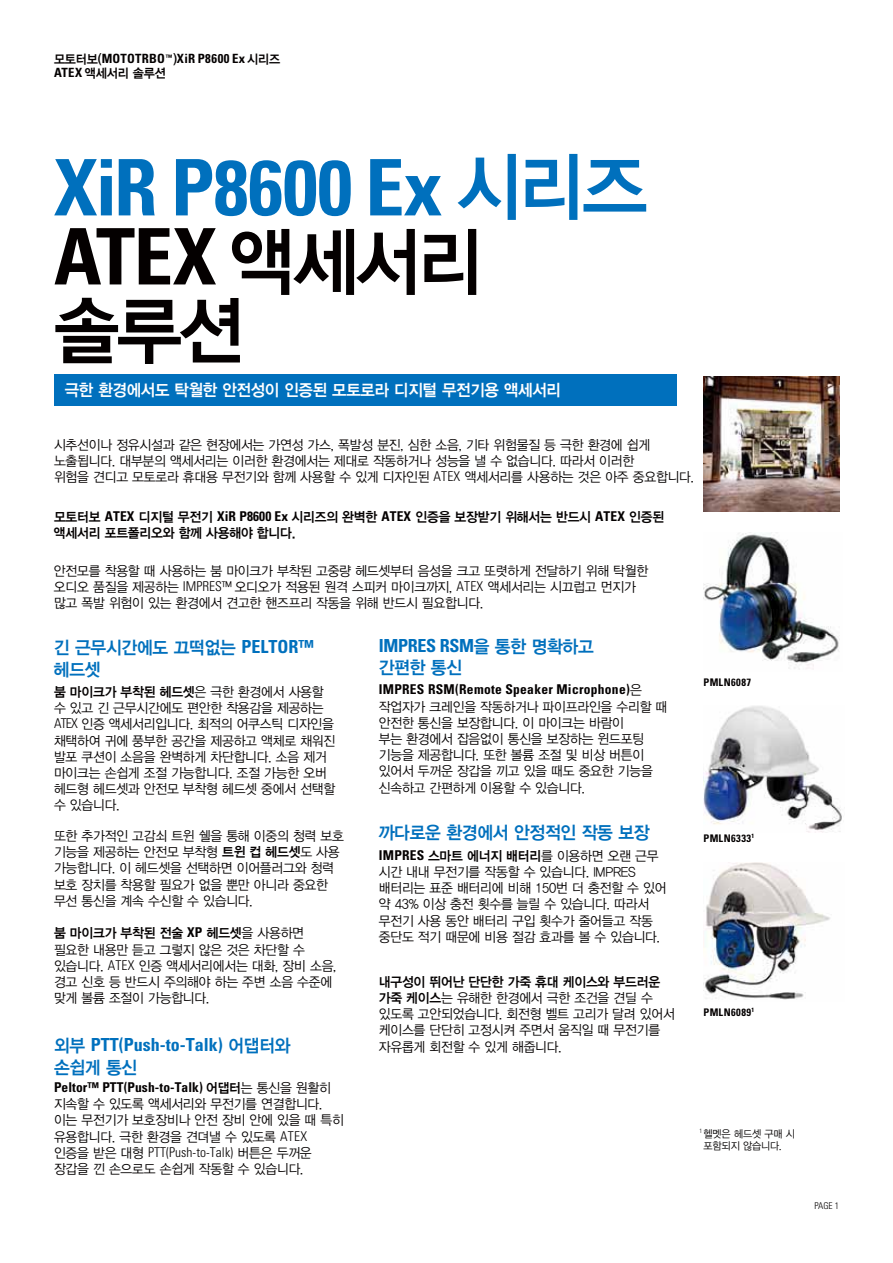
<style>
.page{position:relative;width:893px;height:1263px;background:#fff}
.page>*{position:absolute;margin:0;border:0;box-sizing:border-box;transform-origin:0 0}
.t1{font:700 condensed 78px/69px "Univers LT Std";letter-spacing:-.005em;color:#0070bd}
.t2{font:75px "YDIYGO340";color:#040000;scale:.95 1}
.t3{font:18px/21.6px "YDIYGO340";letter-spacing:-.015em;color:#0070bd;scale:.95 1}
.t4{font:700 condensed 18px "Univers LT Std";color:#0070bd}
.t5{font:16.5px "YDIYGO340";letter-spacing:-.015em;color:#fff;scale:.95 1}
.t6{font:13.5px/16.2px "YDIYGO320";letter-spacing:-.015em;color:#040000;scale:.95 1}
.t7{font:13.5px/16.2px "YDIYGO340";letter-spacing:-.015em;color:#040000;scale:.95 1}
.t8{font:700 condensed 13.5px "Univers LT Std";letter-spacing:.02em;color:#040000}
.t9{font:300 condensed 13.5px "Univers LT Std";color:#040000}
.t10{font:700 condensed 12.75px "Univers LT Std";letter-spacing:.025em;color:#040000}
.t11{font:12.75px "YDIYGO340";letter-spacing:-.015em;color:#040000;scale:.95 1}
.t12{font:700 condensed 10.5px "Univers LT Std";letter-spacing:.035em;color:#040000}
.t13{font:10.5px/12.6px "YDIYGO320";letter-spacing:-.015em;color:#040000;scale:.95 1}
.t14{font:300 condensed 9.3px "Univers";color:#040000}
.s1{font-family:"YDIYGO340";font-weight:400;font-stretch:normal}
.s2{font-family:"Univers LT Std";font-weight:700;font-stretch:condensed}
.s3{font-family:"YDIYGO340";font-weight:400;font-stretch:normal;font-size:75px}
.s4{color:#040000}
.s5{font-family:"YDIYGO340";font-weight:400;font-stretch:normal;font-size:75px;color:#040000}
.s6{font-family:"Univers LT Std";font-weight:300;font-stretch:condensed}
.s7{font-family:"YDIYGO320"}
.s8{font-family:"YDIYGO340"}
.s9{font-family:"YDIYGO320";font-weight:400;font-stretch:normal}
</style>
<div class="page">
<img style="left:704px;top:376px;width:136px;height:135px">
<div style="left:54px;top:375px;width:623px;height:31px;background:#0070bd"></div>
<img style="left:704px;top:533px;width:135px;height:136px">
<img style="left:704px;top:863px;width:126px;height:137px">
<img style="left:704px;top:706px;width:138px;height:126px">
<p class="t10" style="left:54px;top:51px;width:228px"><span class="s1">모토터보(</span>MOTOTRBO <sup>™</sup><span class="s1">)</span>XiR P8600 Ex <span class="s1">시리즈</span></p>
<p class="t11" style="left:54px;top:66px;width:119px"><span class="s2">ATEX</span> 액세서리 솔루션</p>
<h1 class="t1" style="left:54px;top:153px;width:595px">XiR P8600 Ex <span class="s3">시리즈<br></span><span class="s4">ATEX</span> <span class="s5">액세서리</span></h1>
<h2 class="t2" style="left:54px;top:287px;width:202px">솔루션</h2>
<p class="t5" style="left:65px;top:380px;width:524px">극한 환경에서도 탁월한 안전성이 인증된 모토로라 디지털 무전기용 액세서리</p>
<p class="t6" style="left:54px;top:437px;width:675px">시추선이나 정유시설과 같은 현장에서는 가연성 가스, 폭발성 분진, 심한 소음, 기타 위험물질 등 극한 환경에 쉽게 노출됩니다. 대부분의 액세서리는 이러한 환경에서는 제대로 작동하거나 성능을 낼 수 없습니다. 따라서 이러한<br>위험을 견디고 모토로라 휴대용 무전기와 함께 사용할 수 있게 디자인된 <span class="s6">ATEX</span> 액세서리를 사용하는 것은 아주 중요합니다.</p>
<p class="t7" style="left:54px;top:508px;width:644px">모토터보 <span class="s2">ATEX</span> 디지털 무전기 <span class="s2">XiR P8600 Ex</span> 시리즈의 완벽한 <span class="s2">ATEX</span> 인증을 보장받기 위해서는 반드시 <span class="s2">ATEX</span> 인증된 액세서리 포트폴리오와 함께 사용해야 합니다.</p>
<p class="t6" style="left:54px;top:563px;width:627px">안전모를 착용할 때 사용하는 붐 마이크가 부착된 고중량 헤드셋부터 음성을 크고 또렷하게 전달하기 위해 탁월한 오디오 품질을 제공하는 <span class="s6">IMPRES™</span> 오디오가 적용된 원격 스피커 마이크까지, <span class="s6">ATEX</span> 액세서리는 시끄럽고 먼지가 많고 폭발 위험이 있는 환경에서 견고한 핸즈프리 작동을 위해 반드시 필요합니다.</p>
<h3 class="t3" style="left:54px;top:637px;width:275px">긴 근무시간에도 끄떡없는 <span class="s2">PELTOR™ </span>헤드셋</h3>
<p class="t7" style="left:54px;top:684px;width:285px">붐 마이크가 부착된 헤드셋<span class="s7">은 극한 환경에서 사용할</span></p>
<p class="t6" style="left:54px;top:700px;width:298px">수 있고 긴 근무시간에도 편안한 착용감을 제공하는<br><span class="s6">ATEX</span> 인증 액세서리입니다. 최적의 어쿠스틱 디자인을 채택하여 귀에 풍부한 공간을 제공하고 액체로 채워진 발포 쿠션이 소음을 완벽하게 차단합니다. 소음 제거 마이크는 손쉽게 조절 가능합니다. 조절 가능한 오버 헤드형 헤드셋과 안전모 부착형 헤드셋 중에서 선택할 수 있습니다.</p>
<p class="t6" style="left:54px;top:828px;width:307px">또한 추가적인 고감쇠 트윈 쉘을 통해 이중의 청력 보호 기능을 제공하는 안전모 부착형 <span class="s8">트윈 컵 헤드셋</span>도 사용 가능합니다. 이 헤드셋을 선택하면 이어플러그와 청력 보호 장치를 착용할 필요가 없을 뿐만 아니라 중요한 무선 통신을 계속 수신할 수 있습니다.</p>
<p class="t7" style="left:54px;top:925px;width:265px">붐 마이크가 부착된 전술 <span class="s2">XP</span> 헤드셋<span class="s7">을 사용하면</span></p>
<p class="t6" style="left:54px;top:942px;width:299px">필요한 내용만 듣고 그렇지 않은 것은 차단할 수 있습니다. <span class="s6">ATEX</span> 인증 액세서리에서는 대화, 장비 소음, 경고 신호 등 반드시 주의해야 하는 주변 소음 수준에 맞게 볼륨 조절이 가능합니다.</p>
<h3 class="t4" style="left:54px;top:1034px;width:238px"><span class="s1">외부</span> PTT(Push-to-Talk) <span class="s1">어댑터와</span></h3>
<h3 class="t3" style="left:54px;top:1057px;width:89px">손쉽게 통신</h3>
<p class="t8" style="left:54px;top:1079px;width:278px">Peltor™ PTT(Push-to-Talk) <span class="s1">어댑터</span><span class="s9">는 통신을 원활히</span></p>
<p class="t6" style="left:54px;top:1096px;width:307px">지속할 수 있도록 액세서리와 무전기를 연결합니다. 이는 무전기가 보호장비나 안전 장비 안에 있을 때 특히 유용합니다. 극한 환경을 견뎌낼 수 있도록 <span class="s6">ATEX</span></p>
<p class="t9" style="left:54px;top:1144px;width:259px"><span class="s9">인증을 받은 대형</span> PTT(Push-to-Talk) <span class="s9">버튼은 두꺼운</span></p>
<p class="t6" style="left:54px;top:1161px;width:264px">장갑을 낀 손으로도 손쉽게 작동할 수 있습니다.</p>
<h3 class="t4" style="left:379px;top:634px;width:217px">IMPRES RSM<span class="s1">을 통한 명확하고</span></h3>
<h3 class="t3" style="left:379px;top:657px;width:89px">간편한 통신</h3>
<p class="t8" style="left:379px;top:681px;width:265px">IMPRES RSM(Remote Speaker Microphone)<span class="s9">은</span></p>
<p class="t6" style="left:379px;top:699px;width:305px">작업자가 크레인을 작동하거나 파이프라인을 수리할 때 안전한 통신을 보장합니다. 이 마이크는 바람이<br>부는 환경에서 잡음없이 통신을 보장하는 윈드포팅 기능을 제공합니다. 또한 볼륨 조절 및 비상 버튼이 있어서 두꺼운 장갑을 끼고 있을 때도 중요한 기능을 신속하고 간편하게 이용할 수 있습니다.</p>
<h3 class="t3" style="left:379px;top:822px;width:287px">까다로운 환경에서 안정적인 작동 보장</h3>
<p class="t7" style="left:379px;top:848px;width:296px"><span class="s2">IMPRES</span> 스마트 에너지 배터리<span class="s7">를 이용하면 오랜 근무</span></p>
<p class="t6" style="left:379px;top:864px;width:304px">시간 내내 무전기를 작동할 수 있습니다. IMPRES 배터리는 표준 배터리에 비해 150번 더 충전할 수 있어 약 43% 이상 충전 횟수를 늘릴 수 있습니다. 따라서 무전기 사용 동안 배터리 구입 횟수가 줄어들고 작동 중단도 적기 때문에 비용 절감 효과를 볼 수 있습니다.</p>
<p class="t7" style="left:379px;top:973px;width:298px">내구성이 뛰어난 단단한 가죽 휴대 케이스와 부드러운</p>
<p class="t6" style="left:379px;top:990px;width:313px"><span class="s8">가죽 케이스</span>는 유해한 한경에서 극한 조건을 견딜 수 있도록 고안되었습니다. 회전형 벨트 고리가 달려 있어서 케이스를 단단히 고정시켜 주면서 움직일 때 무전기를 자유롭게 회전할 수 있게 해줍니다.</p>
<p class="t12" style="left:704px;top:675px;width:49px">PMLN6087</p>
<p class="t12" style="left:704px;top:831px;width:52px">PMLN6333<sup>1</sup></p>
<p class="t12" style="left:704px;top:1005px;width:52px">PMLN6089<sup>1</sup></p>
<p class="t13" style="left:704px;top:1127px;width:98px;text-indent:-4px"><sup>1</sup> 헬멧은 헤드셋 구매 시 포함되지 않습니다.</p>
<p class="t14" style="left:814px;top:1200px;width:26px">PAGE 1</p>
</div>
